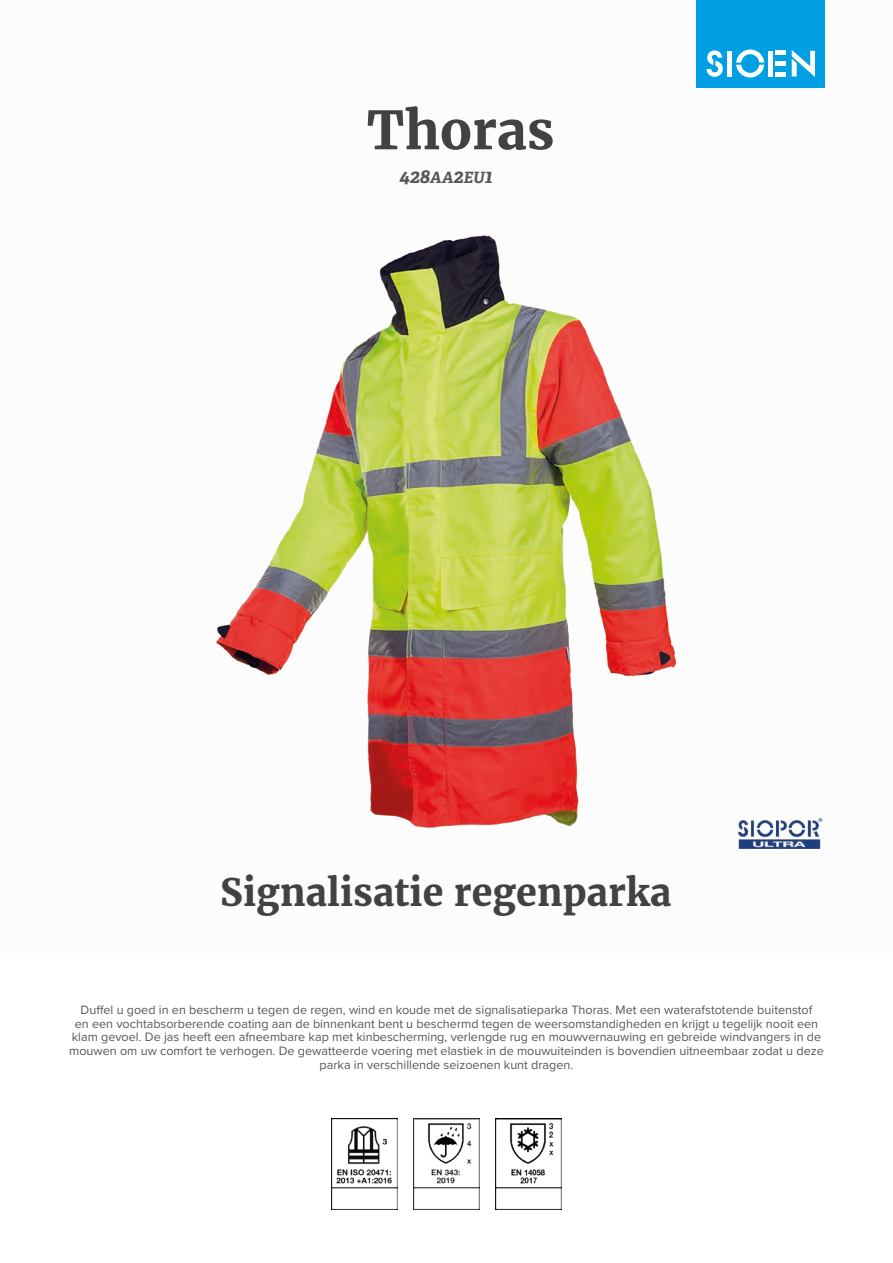
<style>
.page{position:relative;width:893px;height:1263px;background:#fff}
.page>*{position:absolute;margin:0;border:0;box-sizing:border-box;transform-origin:0 0}
.t1{font:700 52.5px "Merriweather";color:#424243}
.t2{font:700 37.5px "Merriweather";color:#424243}
.t3{font:italic 700 19.5px "Adelle";color:#575756}
.t4{font:12.6px/13.6px "Proxima Nova";color:#575756;text-align:center}
.s1{font-size:15.6px}
</style>
<div class="page">
<div style="left:697px;top:0;width:128px;height:88px;background:#009fe3"></div>
<svg style="left:707px;top:50px;width:16px;height:27px"></svg>
<svg style="left:736px;top:50px;width:28px;height:28px"></svg>
<div style="left:727px;top:51px;width:5px;height:26px;background:#fff"></div>
<div style="left:768px;top:51px;width:5px;height:26px;background:#fff"></div>
<div style="left:775px;top:72px;width:11px;height:5px;background:#fff"></div>
<div style="left:775px;top:61px;width:11px;height:5px;background:#fff"></div>
<hr style="left:775px;top:51px;width:11px;height:4px;background:#fff">
<svg style="left:792px;top:50px;width:23px;height:27px"></svg>
<img style="left:737px;top:817px;width:86px;height:32px">
<img style="left:331px;top:1118px;width:66px;height:92px">
<img style="left:413px;top:1118px;width:67px;height:92px">
<img style="left:495px;top:1118px;width:67px;height:92px">
<img style="left:216px;top:235px;width:461px;height:593px">
<h1 class="t1" style="left:367px;top:95px;width:189px">Thoras</h1>
<h3 class="t3" style="left:399px;top:164px;width:95px">428<span class="s1">AA</span>2<span class="s1">EU</span>1</h3>
<h2 class="t2" style="left:220px;top:867px;width:453px">Signalisatie regenparka</h2>
<p class="t4" style="left:69px;top:1002px;width:756px">Duffel u goed in en bescherm u tegen de regen, wind en koude met de signalisatieparka Thoras. Met een waterafstotende buitenstof<br>en een vochtabsorberende coating aan de binnenkant bent u beschermd tegen de weersomstandigheden en krijgt u tegelijk nooit een klam gevoel. De jas heeft een afneembare kap met kinbescherming, verlengde rug en mouwvernauwing en gebreide windvangers in de mouwen om uw comfort te verhogen. De gewatteerde voering met elastiek in de mouwuiteinden is bovendien uitneembaar zodat u deze parka in verschillende seizoenen kunt dragen.</p>
</div>
